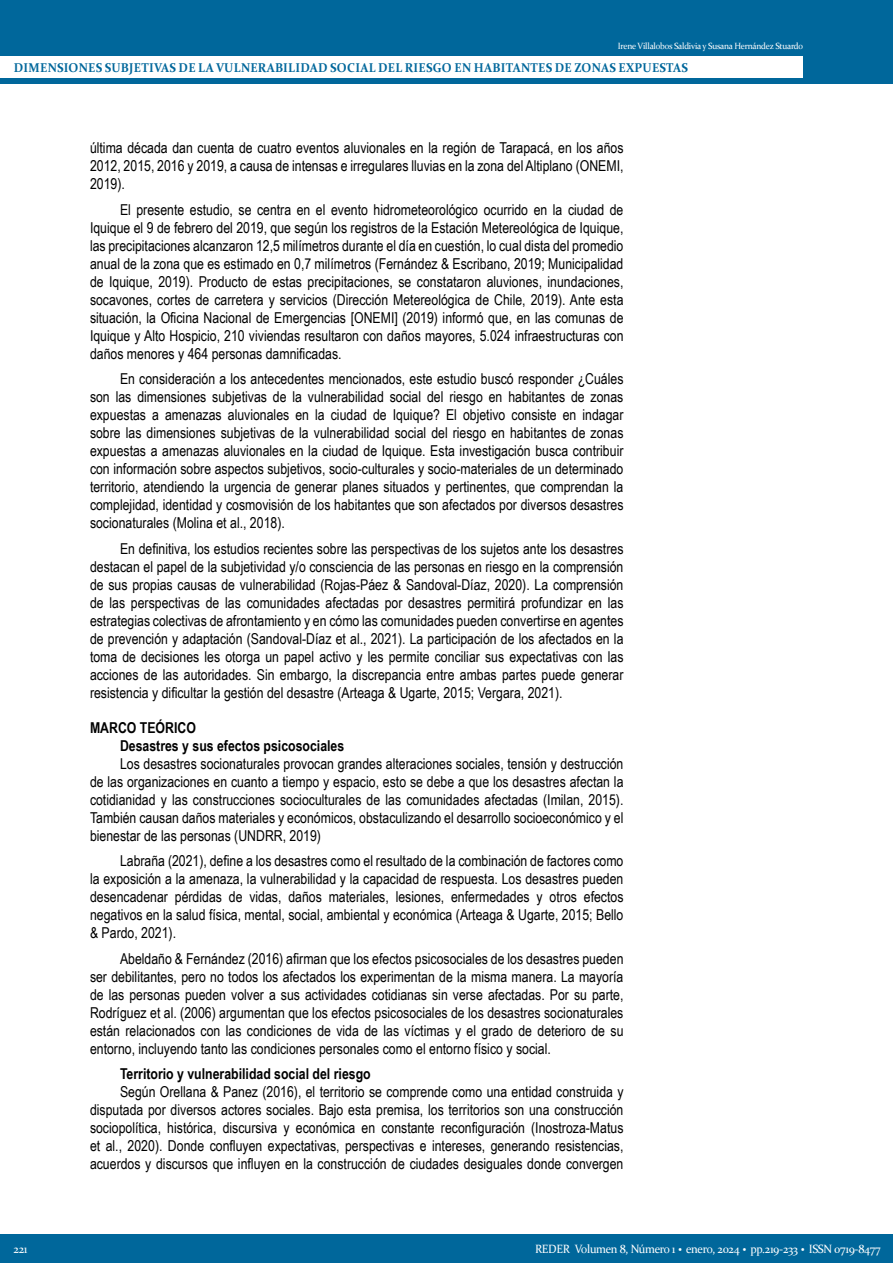
<style>
.page{position:relative;width:893px;height:1263px;background:#fff}
.page>*{position:absolute;margin:0;border:0;box-sizing:border-box;transform-origin:0 0}
.t1{font:15px/18px "Arial Narrow";color:#000;text-align:justify}
.t2{font:700 15px/18px "Arial Narrow";color:#000}
.t3{font:700 12.75px "Constantia";letter-spacing:.02em;color:#00679b;scale:.95 1}
.t4{font:12px "Constantia";letter-spacing:-.025em;color:#fff;scale:.95 1}
.t5{font:9px "Constantia";letter-spacing:-.025em;color:#fff;scale:.95 1}
.s1{font-weight:700;font-size:18px}
</style>
<div class="page">
<div style="left:0;top:0;width:893px;height:84px;background:#00679b"></div>
<div style="left:0;top:56px;width:803px;height:22px;background:#fff"></div>
<div style="left:0;top:1234px;width:893px;height:29px;background:#00679b"></div>
<p class="t5" style="left:618px;top:40px;width:197px">Irene Villalobos Saldivia y Susana Hernández Stuardo</p>
<p class="t3" style="left:14px;top:59px;width:711px">DIMENSIONES SUBJETIVAS DE LA VULNERABILIDAD SOCIAL DEL RIESGO EN HABITANTES DE ZONAS EXPUESTAS</p>
<p class="t1" style="left:90px;top:139px;width:535px">última década dan cuenta de cuatro eventos aluvionales en la región de Tarapacá, en los años 2012, 2015, 2016 y 2019, a causa de intensas e irregulares lluvias en la zona del Altiplano (ONEMI, 2019).</p>
<p class="t1" style="left:90px;top:200px;width:535px;text-indent:30px">El presente estudio, se centra en el evento hidrometeorológico ocurrido en la ciudad de Iquique el 9 de febrero del 2019, que según los registros de la Estación Metereológica de Iquique, las precipitaciones alcanzaron 12,5 milímetros durante el día en cuestión, lo cual dista del promedio anual de la zona que es estimado en 0,7 milímetros (Fernández &amp; Escribano, 2019; Municipalidad de Iquique, 2019). Producto de estas precipitaciones, se constataron aluviones, inundaciones, socavones, cortes de carretera y servicios (Dirección Metereológica de Chile, 2019). Ante esta situación, la Oficina Nacional de Emergencias [ONEMI] (2019) informó que, en las comunas de Iquique y Alto Hospicio, 210 viviendas resultaron con daños mayores, 5.024 infraestructuras con daños menores y 464 personas damnificadas.</p>
<p class="t1" style="left:90px;top:370px;width:535px;text-indent:30px">En consideración a los antecedentes mencionados, este estudio buscó responder ¿Cuáles son las dimensiones subjetivas de la vulnerabilidad social del riesgo en habitantes de zonas expuestas a amenazas aluvionales en la ciudad de Iquique? El objetivo consiste en indagar sobre las dimensiones subjetivas de la vulnerabilidad social del riesgo en habitantes de zonas expuestas a amenazas aluvionales en la ciudad de Iquique. Esta investigación busca contribuir con información sobre aspectos subjetivos, socio-culturales y socio-materiales de un determinado territorio, atendiendo la urgencia de generar planes situados y pertinentes, que comprendan la complejidad, identidad y cosmovisión de los habitantes que son afectados por diversos desastres socionaturales (Molina et al., 2018).</p>
<p class="t1" style="left:90px;top:539px;width:535px;text-indent:30px">En definitiva, los estudios recientes sobre las perspectivas de los sujetos ante los desastres destacan el papel de la subjetividad y/o consciencia de las personas en riesgo en la comprensión de sus propias causas de vulnerabilidad (Rojas-Páez &amp; Sandoval-Díaz, 2020). La comprensión de las perspectivas de las comunidades afectadas por desastres permitirá profundizar en las estrategias colectivas de afrontamiento y en cómo las comunidades pueden convertirse en agentes de prevención y adaptación (Sandoval-Díaz et al., 2021). La participación de los afectados en la toma de decisiones les otorga un papel activo y les permite conciliar sus expectativas con las acciones de las autoridades. Sin embargo, la discrepancia entre ambas partes puede generar resistencia y dificultar la gestión del desastre (Arteaga &amp; Ugarte, 2015; Vergara, 2021).</p>
<p class="t2" style="left:120px;top:717px;width:226px;text-indent:-30px">MARCO TEÓRICO<br>Desastres y sus efectos psicosociales</p>
<p class="t1" style="left:90px;top:754px;width:535px;text-indent:30px">Los desastres socionaturales provocan grandes alteraciones sociales, tensión y destrucción de las organizaciones en cuanto a tiempo y espacio, esto se debe a que los desastres afectan la cotidianidad y las construcciones socioculturales de las comunidades afectadas (Imilan, 2015).<br>También causan daños materiales y económicos, obstaculizando el desarrollo socioeconómico y el bienestar de las personas (UNDRR, 2019)</p>
<p class="t1" style="left:90px;top:851px;width:535px;text-indent:30px">Labraña (2021), define a los desastres como el resultado de la combinación de factores como la exposición a la amenaza, la vulnerabilidad y la capacidad de respuesta. Los desastres pueden desencadenar pérdidas de vidas, daños materiales, lesiones, enfermedades y otros efectos negativos en la salud física, mental, social, ambiental y económica (Arteaga &amp; Ugarte, 2015; Bello &amp; Pardo, 2021).</p>
<p class="t1" style="left:90px;top:949px;width:535px;text-indent:30px">Abeldaño &amp; Fernández (2016) afirman que los efectos psicosociales de los desastres pueden ser debilitantes, pero no todos los afectados los experimentan de la misma manera. La mayoría de las personas pueden volver a sus actividades cotidianas sin verse afectadas. Por su parte, Rodríguez et al. (2006) argumentan que los efectos psicosociales de los desastres socionaturales están relacionados con las condiciones de vida de las víctimas y el grado de deterioro de su entorno, incluyendo tanto las condiciones personales como el entorno físico y social.</p>
<p class="t2" style="left:120px;top:1064px;width:252px">Territorio y vulnerabilidad social del riesgo</p>
<p class="t1" style="left:90px;top:1082px;width:535px;text-indent:30px">Según Orellana &amp; Panez (2016), el territorio se comprende como una entidad construida y disputada por diversos actores sociales. Bajo esta premisa, los territorios son una construcción sociopolítica, histórica, discursiva y económica en constante reconfiguración (Inostroza-Matus et al., 2020). Donde confluyen expectativas, perspectivas e intereses, generando resistencias, acuerdos y discursos que influyen en la construcción de ciudades desiguales donde convergen</p>
<p class="t4" style="left:14px;top:1241px;width:16px">221</p>
<p class="t4" style="left:535px;top:1240px;width:365px">REDER Volumen 8, Número 1 <span class="s1">·</span> enero, 2024 <span class="s1">·</span> pp.219-233 <span class="s1">·</span> ISSN 0719-8477</p>
</div>
